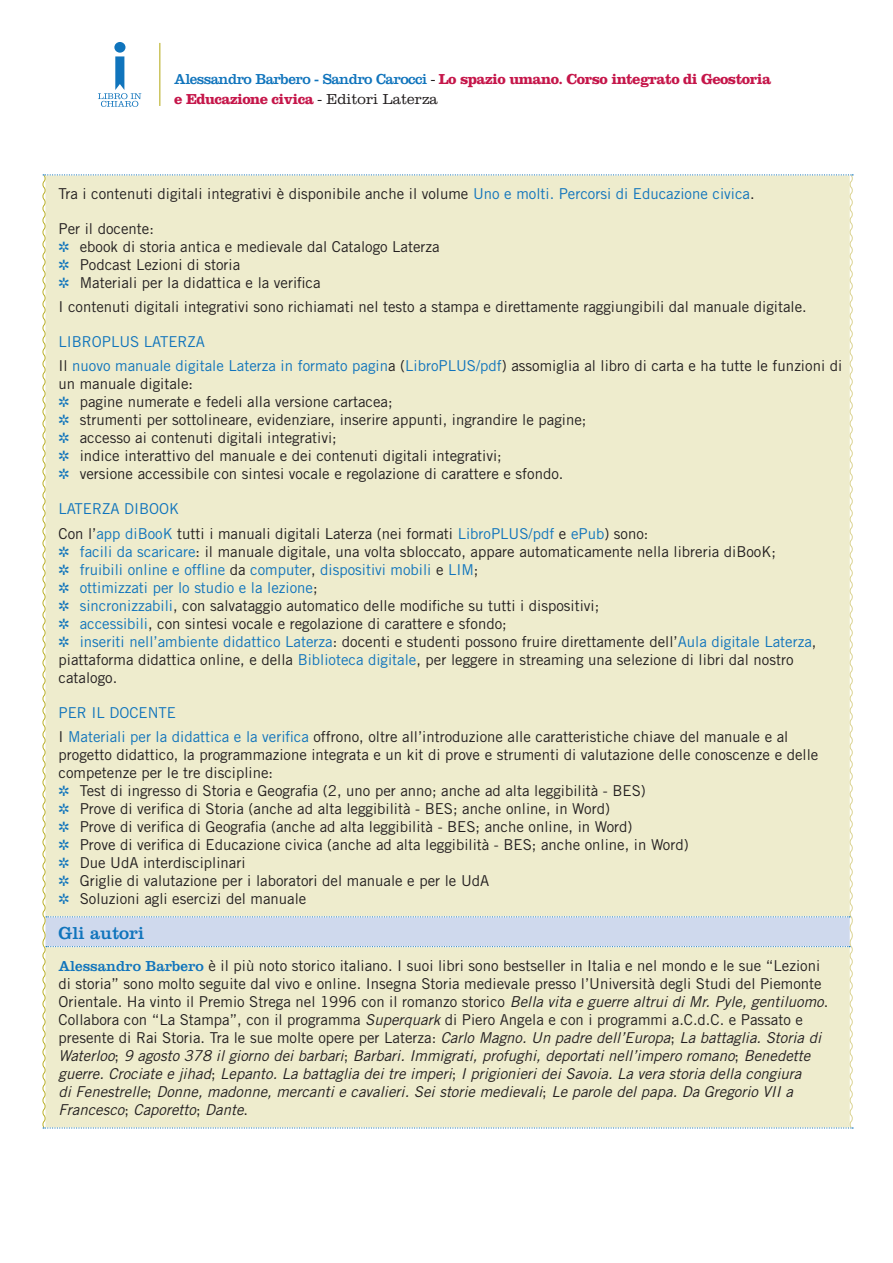
<style>
.page{position:relative;width:893px;height:1263px;background:#fff}
.page>*{position:absolute;margin:0;border:0;box-sizing:border-box;transform-origin:0 0}
.t1{font:18px "Clarendon";color:#1074bc}
.t2{font:15px/18px "Trade Gothic LT Std";color:#231f20}
.t3{font:italic 15px/18px "Trade Gothic LT Std";color:#231f20}
.t4{font:15px/24.3px "Trade Gothic LT Std";color:#1074bc}
.t5{font:700 15px/19.8px "Clarendon";letter-spacing:-.035em;color:#c5164a}
.s1{font-weight:400;color:#1074bc}
.s2{font-weight:300;color:#231f20}
.s3{color:#1074bc}
.s4{color:#231f20}
.s5{font-family:"Clarendon";font-style:normal;color:#1074bc}
.s6{font-style:normal}
</style>
<div class="page">
<div style="left:42px;top:174px;width:812px;height:954px;background:#eeeccd"></div>
<hr style="left:159px;top:43px;width:1px;height:63px;background:#bbb12a">
<div style="left:114px;top:42px;width:11px;height:11px;background:#1074bc;border-radius:50%"></div>
<svg style="left:98px;top:56px;width:43px;height:51px"></svg>
<p class="t5" style="left:174px;top:68px;width:598px"><span class="s1">Alessandro Barbero - Sandro Carocci</span> <span class="s2">-</span> Lo spazio umano. Corso integrato di Geostoria e Educazione civica <span class="s2">- Editori Laterza</span></p>
<p class="t2" style="left:59px;top:184px;width:698px">Tra i contenuti digitali integrativi è disponibile anche il volume <span class="s3">Uno e molti. Percorsi di Educazione civica</span>.</p>
<p class="t2" style="left:59px;top:219px;width:383px">Per il docente:<br><span class="s3">✲</span> ebook di storia antica e medievale dal Catalogo Laterza <span class="s3">✲</span> Podcast Lezioni di storia<br><span class="s3">✲</span> Materiali per la didattica e la verifica</p>
<p class="t2" style="left:59px;top:297px;width:750px">I contenuti digitali integrativi sono richiamati nel testo a stampa e direttamente raggiungibili dal manuale digitale.</p>
<p class="t4" style="left:59px;top:329px;width:785px">LIBROPLUS LATERZA<br><span class="s4">Il</span> nuovo manuale digitale Laterza in formato pagin<span class="s4">a (</span>LibroPLUS/pdf<span class="s4">) assomiglia al libro di carta e ha tutte le funzioni di</span></p>
<p class="t2" style="left:59px;top:375px;width:529px">un manuale digitale:<br><span class="s3">✲</span> pagine numerate e fedeli alla versione cartacea;<br><span class="s3">✲</span> strumenti per sottolineare, evidenziare, inserire appunti, ingrandire le pagine; <span class="s3">✲</span> accesso ai contenuti digitali integrativi;<br><span class="s3">✲</span> indice interattivo del manuale e dei contenuti digitali integrativi;<br><span class="s3">✲</span> versione accessibile con sintesi vocale e regolazione di carattere e sfondo.</p>
<p class="t2" style="left:59px;top:497px;width:591px;line-height:24.3px"><span class="s3">LATERZA DIBOOK<br></span>Con l’<span class="s3">app diBooK</span> tutti i manuali digitali Laterza (nei formati <span class="s3">LibroPLUS/pdf</span> e <span class="s3">ePub</span>) sono:</p>
<p class="t2" style="left:59px;top:542px;width:759px"><span class="s3">✲ facili da scaricare</span>: il manuale digitale, una volta sbloccato, appare automaticamente nella libreria diBooK;<br><span class="s3">✲ fruibili online e offline</span> da <span class="s3">computer</span>, <span class="s3">dispositivi mobili</span> e <span class="s3">LIM</span>;<br><span class="s3">✲ ottimizzati per lo studio e la lezione</span>;<br><span class="s3">✲ sincronizzabili</span>, con salvataggio automatico delle modifiche su tutti i dispositivi;<br><span class="s3">✲ accessibili</span>, con sintesi vocale e regolazione di carattere e sfondo;<br><span class="s3">✲ inseriti nell’ambiente didattico Laterza</span>: docenti e studenti possono fruire direttamente dell’<span class="s3">Aula digitale Laterza</span>, piattaforma didattica online, e della <span class="s3">Biblioteca digitale</span>, per leggere in streaming una selezione di libri dal nostro catalogo.</p>
<p class="t2" style="left:59px;top:700px;width:731px;line-height:24.3px"><span class="s3">PER IL DOCENTE<br></span>I <span class="s3">Materiali per la didattica e la verifica</span> offrono, oltre all’introduzione alle caratteristiche chiave del manuale e al</p>
<p class="t2" style="left:59px;top:745px;width:761px">progetto didattico, la programmazione integrata e un kit di prove e strumenti di valutazione delle conoscenze e delle competenze per le tre discipline:<br><span class="s3">✲</span> Test di ingresso di Storia e Geografia (2, uno per anno; anche ad alta leggibilità - BES)<br><span class="s3">✲</span> Prove di verifica di Storia (anche ad alta leggibilità - BES; anche online, in Word)<br><span class="s3">✲</span> Prove di verifica di Geografia (anche ad alta leggibilità - BES; anche online, in Word)<br><span class="s3">✲</span> Prove di verifica di Educazione civica (anche ad alta leggibilità - BES; anche online, in Word)<br><span class="s3">✲</span> Due UdA interdisciplinari<br><span class="s3">✲</span> Griglie di valutazione per i laboratori del manuale e per le UdA<br><span class="s3">✲</span> Soluzioni agli esercizi del manuale</p>
<p class="t1" style="left:59px;top:922px;width:87px">Gli autori</p>
<p class="t3" style="left:59px;top:957px;width:771px"><span class="s5">Alessandro Barbero</span> <span class="s6">è il più noto storico italiano. I suoi libri sono bestseller in Italia e nel mondo e le sue “Lezioni di storia” sono molto seguite dal vivo e online. Insegna Storia medievale presso l’Università degli Studi del Piemonte Orientale. Ha vinto il Premio Strega nel 1996 con il romanzo storico</span> Bella vita e guerre altrui di Mr. Pyle, gentiluomo<span class="s6">.<br>Collabora con “La Stampa”, con il programma</span> Superquark <span class="s6">di Piero Angela e con i programmi a.C.d.C. e Passato e presente di Rai Storia. Tra le sue molte opere per Laterza:</span> Carlo Magno. Un padre dell’Europa<span class="s6">;</span> La battaglia. Storia di Waterloo<span class="s6">;</span> 9 agosto 378 il giorno dei barbari<span class="s6">;</span> Barbari. Immigrati, profughi, deportati nell’impero romano<span class="s6">;</span> Benedette guerre. Crociate e jihad<span class="s6">;</span> Lepanto. La battaglia dei tre imperi<span class="s6">;</span> I prigionieri dei Savoia. La vera storia della congiura<br>di Fenestrelle<span class="s6">;</span> Donne, madonne, mercanti e cavalieri. Sei storie medievali<span class="s6">;</span> Le parole del papa. Da Gregorio VII a Francesco<span class="s6">;</span> Caporetto<span class="s6">;</span> Dante<span class="s6">.</span></p>
</div>
